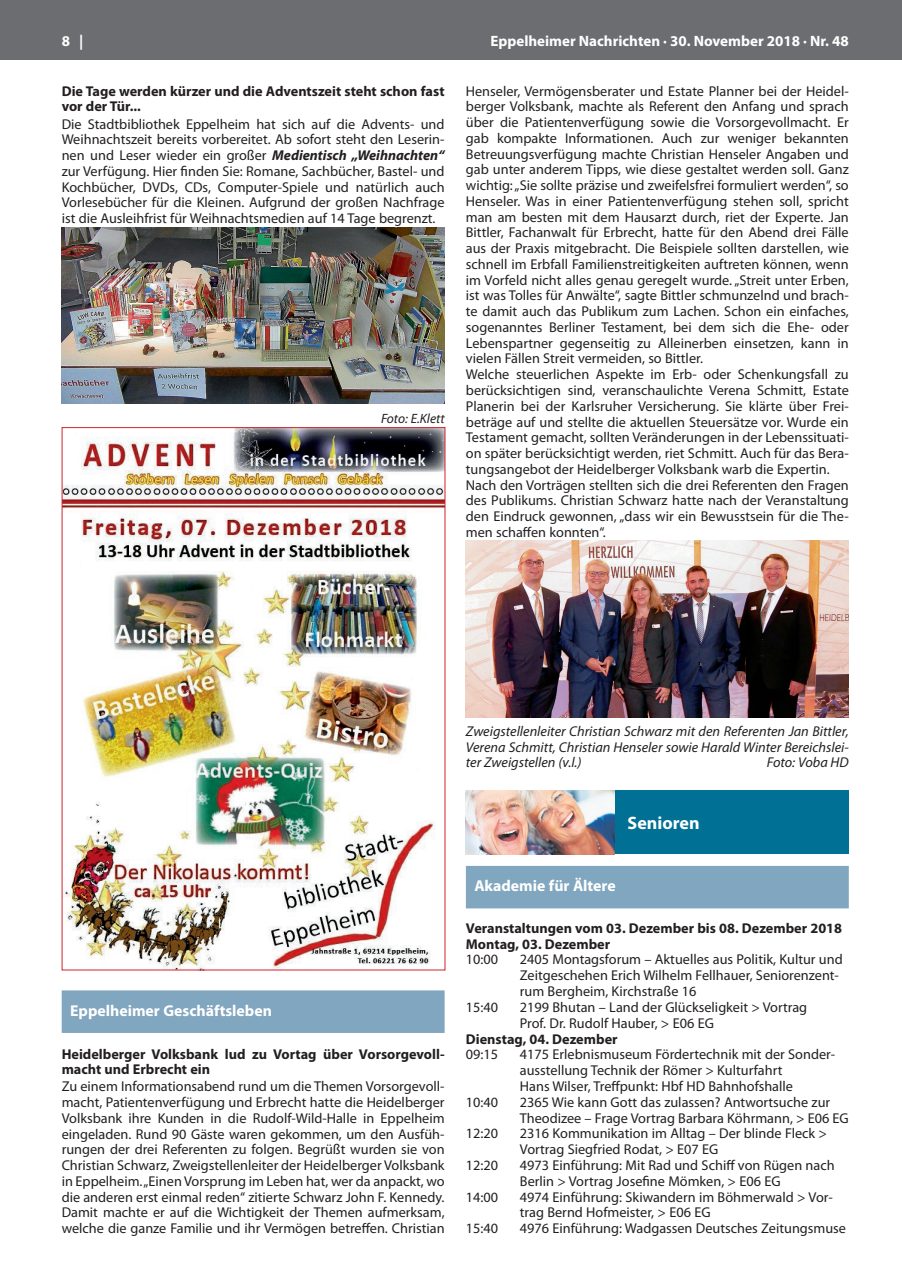
<style>
.page{position:relative;width:902px;height:1280px;background:#fff}
.page>*{position:absolute;margin:0;border:0;box-sizing:border-box;transform-origin:0 0}
.t1{font:700 18px "Myriad Pro";color:#fff}
.t2{font:700 15.75px "Myriad Pro";color:#fff}
.t3{font:700 15px "Myriad Pro";color:#fff}
.t4{font:14.25px/15.8px "Myriad Pro";color:#231f20}
.t5{font:700 14.25px/15.8px "Myriad Pro";color:#231f20}
.t6{font:italic 14.25px/15.8px "Myriad Pro";color:#231f20;text-align:justify}
.t7{font:italic 13.5px "Myriad Pro";color:#231f20}
.s1{font-weight:700;font-style:italic}
</style>
<div class="page">
<div style="left:0;top:0;width:901px;height:60px;background:#6c6d70"></div>
<div style="left:62px;top:990px;width:382px;height:43px;background:#81a6bf"></div>
<img style="left:62px;top:228px;width:382px;height:175px">
<img style="left:64px;top:429px;width:379px;height:539px">
<div style="left:466px;top:866px;width:382px;height:42px;background:#81a6bf"></div>
<img style="left:466px;top:540px;width:382px;height:178px">
<div style="left:466px;top:790px;width:382px;height:64px;background:#007095"></div>
<img style="left:466px;top:790px;width:148px;height:64px">
<p class="t3" style="left:62px;top:31px;width:23px">8 |</p>
<p class="t3" style="left:490px;top:31px;width:360px">Eppelheimer Nachrichten · 30. November 2018 · Nr. 48</p>
<p class="t5" style="left:62px;top:83px;width:384px">Die Tage werden kürzer und die Adventszeit steht schon fast vor der Tür...</p>
<p class="t4" style="left:62px;top:116px;width:384px;text-align:justify">Die Stadtbibliothek Eppelheim hat sich auf die Advents- und Weihnachtszeit bereits vorbereitet. Ab sofort steht den Leserin&shy;nen und Leser wieder ein großer <span class="s1">Medientisch „Weihnachten“ </span>zur Verfügung. Hier finden Sie: Romane, Sachbücher, Bastel- und Kochbücher, DVDs, CDs, Computer-Spiele und natürlich auch Vorlesebücher für die Kleinen. Aufgrund der großen Nachfrage ist die Ausleihfrist für Weihnachtsmedien auf 14 Tage begrenzt.</p>
<p class="t4" style="left:466px;top:83px;width:384px">Henseler, Vermögensberater und Estate Planner bei der Heidel&shy;berger Volksbank, machte als Referent den Anfang und sprach über die Patientenverfügung sowie die Vorsorgevollmacht. Er gab kompakte Informationen. Auch zur weniger bekannten Betreuungsverfügung machte Christian Henseler Angaben und gab unter anderem Tipps, wie diese gestaltet werden soll. Ganz wichtig: „Sie sollte präzise und zweifelsfrei formuliert werden“, so Henseler. Was in einer Patientenverfügung stehen soll, spricht man am besten mit dem Hausarzt durch, riet der Experte. Jan Bittler, Fachanwalt für Erbrecht, hatte für den Abend drei Fälle aus der Praxis mitgebracht. Die Beispiele sollten darstellen, wie schnell im Erbfall Familienstreitigkeiten auftreten können, wenn im Vorfeld nicht alles genau geregelt wurde. „Streit unter Erben, ist was Tolles für Anwälte“, sagte Bittler schmunzelnd und brach&shy;te damit auch das Publikum zum Lachen. Schon ein einfaches, sogenanntes Berliner Testament, bei dem sich die Ehe- oder Lebenspartner gegenseitig zu Alleinerben einsetzen, kann in vielen Fällen Streit vermeiden, so Bittler.<br>Welche steuerlichen Aspekte im Erb- oder Schenkungsfall zu berücksichtigen sind, veranschaulichte Verena Schmitt, Estate Planerin bei der Karlsruher Versicherung. Sie klärte über Frei&shy;beträge auf und stellte die aktuellen Steuersätze vor. Wurde ein Testament gemacht, sollten Veränderungen in der Lebenssituati&shy;on später berücksichtigt werden, riet Schmitt. Auch für das Bera&shy;tungsangebot der Heidelberger Volksbank warb die Expertin.<br>Nach den Vorträgen stellten sich die drei Referenten den Fragen des Publikums. Christian Schwarz hatte nach der Veranstaltung den Eindruck gewonnen, „dass wir ein Bewusstsein für die The&shy;men schaffen konnten“.</p>
<p class="t7" style="left:381px;top:410px;width:65px">Foto: E.Klett</p>
<p class="t6" style="left:466px;top:723px;width:384px">Zweigstellenleiter Christian Schwarz mit den Referenten Jan Bittler, Verena Schmitt, Christian Henseler sowie Harald Winter Bereichslei&shy;ter Zweigstellen (v.l.)</p>
<p class="t6" style="left:766px;top:754px;width:83px">Foto: Voba HD</p>
<p class="t2" style="left:70px;top:1000px;width:203px">Eppelheimer Geschäftsleben</p>
<p class="t5" style="left:62px;top:1045px;width:384px">Heidelberger Volksbank lud zu Vortag über Vorsorgevoll&shy;macht und Erbrecht ein</p>
<p class="t4" style="left:62px;top:1078px;width:384px;text-align:justify">Zu einem Informationsabend rund um die Themen Vorsorgevoll&shy;macht, Patientenverfügung und Erbrecht hatte die Heidelberger Volksbank ihre Kunden in die Rudolf-Wild-Halle in Eppelheim eingeladen. Rund 90 Gäste waren gekommen, um den Ausfüh&shy;rungen der drei Referenten zu folgen. Begrüßt wurden sie von Christian Schwarz, Zweigstellenleiter der Heidelberger Volksbank in Eppelheim. „Einen Vorsprung im Leben hat, wer da anpackt, wo die anderen erst einmal reden“ zitierte Schwarz John F. Kennedy.<br>Damit machte er auf die Wichtigkeit der Themen aufmerksam, welche die ganze Familie und ihr Vermögen betreffen. Christian</p>
<p class="t1" style="left:627px;top:811px;width:73px">Senioren</p>
<p class="t2" style="left:474px;top:876px;width:143px">Akademie für Ältere</p>
<p class="t5" style="left:466px;top:919px;width:377px">Veranstaltungen vom 03. Dezember bis 08. Dezember 2018<br>Montag, 03. Dezember</p>
<p class="t4" style="left:466px;top:951px;width:34px">10:00</p>
<p class="t4" style="left:520px;top:951px;width:324px">2405 Montagsforum – Aktuelles aus Politik, Kultur und<br>Zeitgeschehen Erich Wilhelm Fellhauer, Seniorenzent&shy;rum Bergheim, Kirchstraße 16</p>
<p class="t4" style="left:466px;top:999px;width:34px">15:40</p>
<p class="t4" style="left:520px;top:999px;width:289px">2199 Bhutan – Land der Glückseligkeit &gt; Vortrag<br>Prof. Dr. Rudolf Hauber, &gt; E06 EG</p>
<p class="t5" style="left:466px;top:1030px;width:153px">Dienstag, 04. Dezember</p>
<p class="t4" style="left:466px;top:1046px;width:34px">09:15</p>
<p class="t4" style="left:520px;top:1046px;width:317px">4175 Erlebnismuseum Fördertechnik mit der Sonder&shy;ausstellung Technik der Römer &gt; Kulturfahrt<br>Hans Wilser, Treffpunkt: Hbf HD Bahnhofshalle</p>
<p class="t4" style="left:466px;top:1094px;width:34px">10:40</p>
<p class="t4" style="left:520px;top:1094px;width:330px">2365 Wie kann Gott das zulassen? Antwortsuche zur<br>Theodizee – Frage Vortrag Barbara Köhrmann, &gt; E06 EG</p>
<p class="t4" style="left:466px;top:1125px;width:34px">12:20</p>
<p class="t4" style="left:520px;top:1125px;width:309px">2316 Kommunikation im Alltag – Der blinde Fleck &gt;<br>Vortrag Siegfried Rodat, &gt; E07 EG</p>
<p class="t4" style="left:466px;top:1157px;width:34px">12:20</p>
<p class="t4" style="left:520px;top:1157px;width:316px">4973 Einführung: Mit Rad und Schiff von Rügen nach<br>Berlin &gt; Vortrag Josefine Mömken, &gt; E06 EG</p>
<p class="t4" style="left:466px;top:1189px;width:34px">14:00</p>
<p class="t4" style="left:520px;top:1189px;width:314px">4974 Einführung: Skiwandern im Böhmerwald &gt; Vor&shy;trag Bernd Hofmeister, &gt; E06 EG</p>
<p class="t4" style="left:466px;top:1220px;width:34px">15:40</p>
<p class="t4" style="left:520px;top:1220px;width:327px">4976 Einführung: Wadgassen Deutsches Zeitungsmuse</p>
</div>
